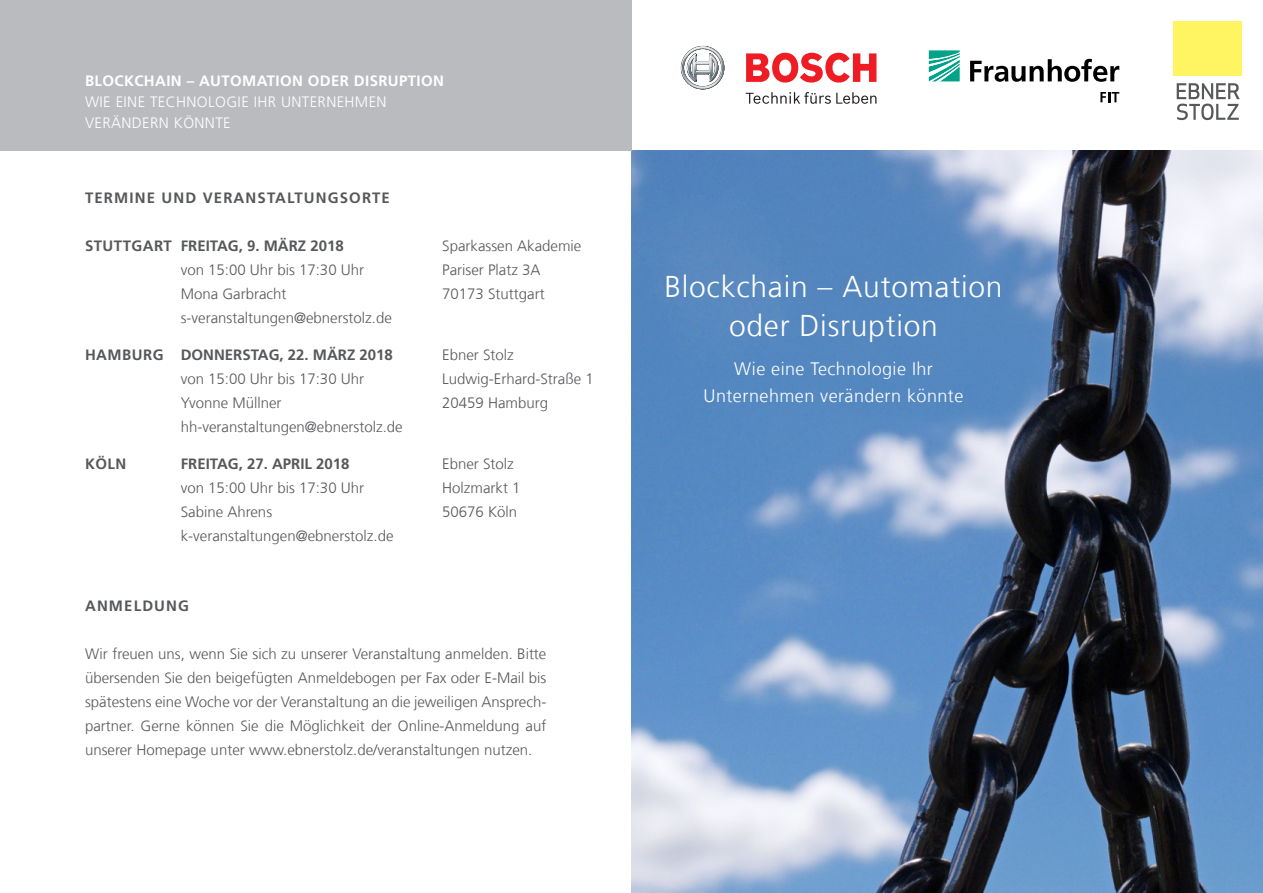
<style>
.page{position:relative;width:1263px;height:893px;background:#fff}
.page>*{position:absolute;margin:0;border:0;box-sizing:border-box;transform-origin:0 0}
.t1{font:300 30px/39px "Frutiger LT Com";letter-spacing:.025em;color:#fff;text-align:center}
.t2{font:300 18px/27px "Frutiger LT Com";letter-spacing:.025em;color:#fff;text-align:center}
.t3{font:300 15px/24px "Frutiger LT Com";color:#57585a}
.t4{font:700 15px "Frutiger LT Com";color:#57585a}
.t5{font:300 15px "Frutiger LT Com";letter-spacing:.025em;color:#fff}
.t6{font:700 15px "Frutiger LT Com";letter-spacing:.075em;color:#57585a}
.t7{font:700 15px "Frutiger LT Com";letter-spacing:.025em;color:#fff}
.t8{font:700 15px "Frutiger LT Com";letter-spacing:.03em;color:#57585a}
</style>
<div class="page">
<img style="left:631px;top:150px;width:632px;height:743px">
<div style="left:0;top:0;width:631px;height:150px;background:#babbbe"></div>
<svg style="left:1177px;top:83px;width:63px;height:37px"></svg>
<div style="left:1173px;top:21px;width:69px;height:55px;background:#fff461"></div>
<svg style="left:929px;top:50px;width:31px;height:31px"></svg>
<svg style="left:970px;top:59px;width:149px;height:23px"></svg>
<svg style="left:1100px;top:92px;width:19px;height:10px"></svg>
<svg style="left:681px;top:46px;width:43px;height:43px"></svg>
<svg style="left:746px;top:92px;width:130px;height:12px"></svg>
<svg style="left:746px;top:53px;width:130px;height:30px"></svg>
<p class="t7" style="left:85px;top:72px;width:360px">BLOCKCHAIN – AUTOMATION ODER DISRUPTION</p>
<p class="t5" style="left:85px;top:93px;width:140px">Wie eine Tech nologie</p>
<p class="t5" style="left:254px;top:93px;width:94px">Ihr Unternehme</p>
<p class="t5" style="left:377px;top:93px;width:12px">n</p>
<p class="t5" style="left:85px;top:114px;width:139px">ve rände rn könnte</p>
<p class="t6" style="left:85px;top:189px;width:306px">TERMINE UND VERANSTALTUNGSORTE</p>
<p class="t8" style="left:85px;top:237px;width:86px">STUTTGART</p>
<p class="t4" style="left:181px;top:237px;width:165px">FREITAG, 9. MÄRZ 2018</p>
<p class="t3" style="left:181px;top:258px;width:213px">von 15:00 Uhr bis 17:30 Uhr<br>Mona Garbracht s-veranstaltungen@ebnerstolz.de</p>
<p class="t3" style="left:442px;top:234px;width:141px">Sparkassen Akademie<br>Pariser Platz 3A<br>70173 Stuttgart</p>
<p class="t8" style="left:85px;top:346px;width:80px">HAMBURG</p>
<p class="t4" style="left:181px;top:346px;width:214px">DONNERSTAG, 22. MÄRZ 2018</p>
<p class="t3" style="left:181px;top:367px;width:224px">von 15:00 Uhr bis 17:30 Uhr<br>Yvonne Müllner hh-veranstaltungen@ebnerstolz.de</p>
<p class="t3" style="left:442px;top:343px;width:153px">Ebner Stolz<br>Ludwig-Erhard-Straße 1<br>20459 Hamburg</p>
<p class="t8" style="left:85px;top:455px;width:43px">KÖLN</p>
<p class="t4" style="left:181px;top:455px;width:170px">FREITAG, 27. APRIL 2018</p>
<p class="t3" style="left:181px;top:476px;width:214px">von 15:00 Uhr bis 17:30 Uhr<br>Sabine Ahrens k-veranstaltungen@ebnerstolz.de</p>
<p class="t3" style="left:442px;top:452px;width:80px">Ebner Stolz<br>Holzmarkt 1<br>50676 Köln</p>
<p class="t6" style="left:85px;top:597px;width:105px">ANMELDUNG</p>
<p class="t3" style="left:85px;top:642px;width:463px;text-align:justify">Wir freuen uns, wenn Sie sich zu unserer Veranstaltung anmelden. Bitte übersenden Sie den beigefügten Anmeldebogen per Fax oder E-Mail bis spätestens eine Woche vor der Veranstaltung an die jeweiligen Ansprech&shy;partner. Gerne können Sie die Möglichkeit der Online-Anmeldung auf unserer Homepage unter www.ebnerstolz.de/veranstaltungen nutzen.</p>
<h1 class="t1" style="left:664px;top:267px;width:340px">Blockchain – Automation oder Disruption</h1>
<p class="t2" style="left:703px;top:355px;width:261px">Wie eine Technologie Ihr<br>Unternehmen verändern könnte</p>
</div>
